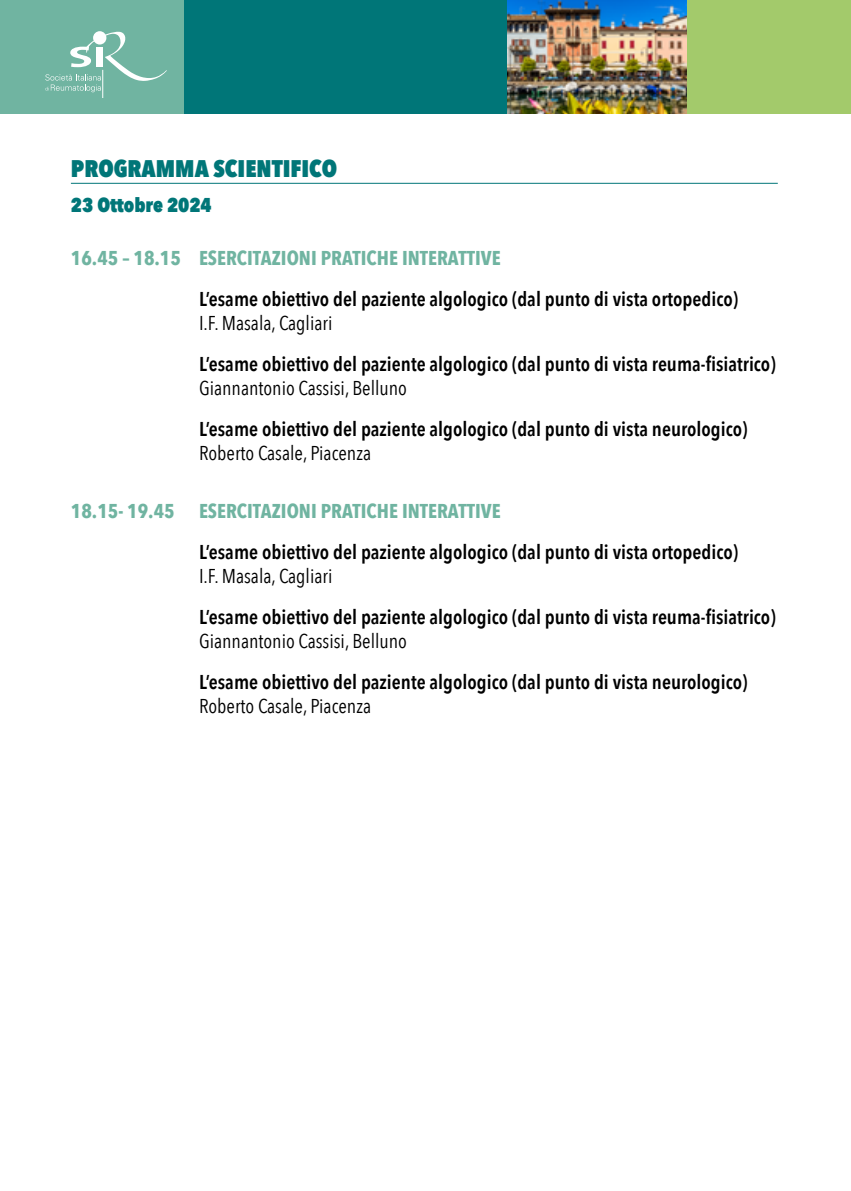
<style>
.page{position:relative;width:851px;height:1191px;background:#fff}
.page>*{position:absolute;margin:0;border:0;box-sizing:border-box;transform-origin:0 0}
.t1{font:800 24px "Avenir Next Condensed";color:#007678}
.t2{font:600 20px "Avenir Next Condensed";color:#000}
.t3{font:20px "Avenir Next Condensed";color:#000}
.t4{font:700 20px "Avenir Next Condensed";color:#70b4a1}
.t5{font:800 20px "Avenir Next Condensed";color:#007678}
</style>
<div class="page">
<div style="left:0;top:0;width:184px;height:113px;background:#70b4a1"></div>
<div style="left:638px;top:0;width:212px;height:113px;background:#a3ca6b"></div>
<div style="left:184px;top:0;width:502px;height:113px;background:#007678"></div>
<svg style="left:45px;top:32px;width:122px;height:66px"></svg>
<hr style="left:71px;top:183px;width:706px;height:1px;background:#007678">
<img style="left:507px;top:0;width:179px;height:113px">
<hr style="left:850px;top:0;width:1px;height:113px;background:#70b4a1">
<p class="t1" style="left:71px;top:154px;width:268px">PROGRAMMA SCIENTIFICO</p>
<p class="t5" style="left:71px;top:193px;width:142px">23 Ottobre 2024</p>
<p class="t4" style="left:71px;top:245px;width:431px">16.45 – 18.15 ESERCITAZIONI PRATICHE INTERATTIVE</p>
<p class="t2" style="left:199px;top:281px;width:540px">L’esame obiettivo del paziente algologico (dal punto di vista ortopedico)</p>
<p class="t3" style="left:199px;top:306px;width:135px">I.F. Masala, Cagliari</p>
<p class="t2" style="left:199px;top:346px;width:578px">L’esame obiettivo del paziente algologico (dal punto di vista reuma-fisiatrico)</p>
<p class="t3" style="left:199px;top:371px;width:209px">Giannantonio Cassisi, Belluno</p>
<p class="t2" style="left:199px;top:411px;width:550px">L’esame obiettivo del paziente algologico (dal punto di vista neurologico)</p>
<p class="t3" style="left:199px;top:436px;width:173px">Roberto Casale, Piacenza</p>
<p class="t4" style="left:71px;top:498px;width:431px">18.15- 19.45 ESERCITAZIONI PRATICHE INTERATTIVE</p>
<p class="t2" style="left:199px;top:534px;width:540px">L’esame obiettivo del paziente algologico (dal punto di vista ortopedico)</p>
<p class="t3" style="left:199px;top:559px;width:135px">I.F. Masala, Cagliari</p>
<p class="t2" style="left:199px;top:599px;width:578px">L’esame obiettivo del paziente algologico (dal punto di vista reuma-fisiatrico)</p>
<p class="t3" style="left:199px;top:624px;width:209px">Giannantonio Cassisi, Belluno</p>
<p class="t2" style="left:199px;top:664px;width:550px">L’esame obiettivo del paziente algologico (dal punto di vista neurologico)</p>
<p class="t3" style="left:199px;top:689px;width:173px">Roberto Casale, Piacenza</p>
</div>
